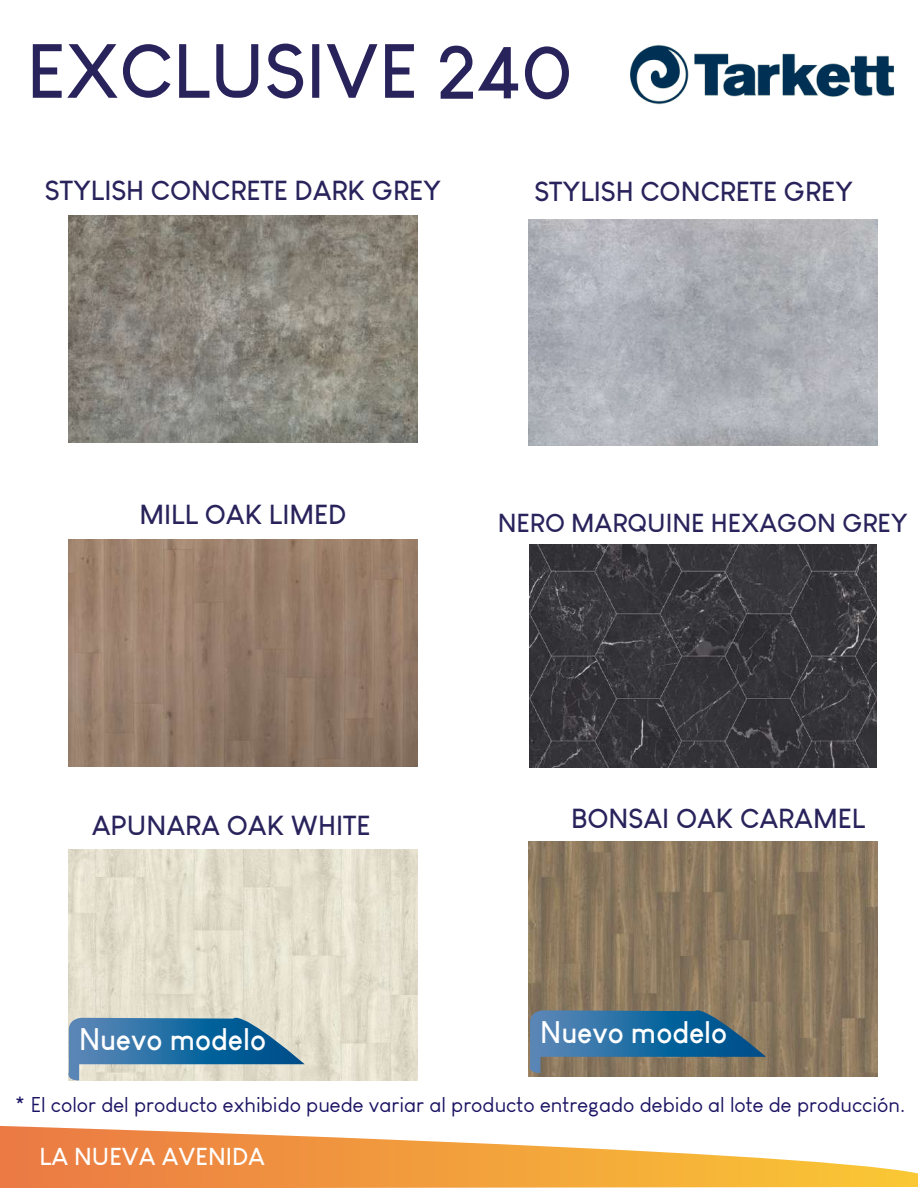
<style>
.page{position:relative;width:918px;height:1188px;background:#fff}
.page>*{position:absolute;margin:0;border:0;box-sizing:border-box;transform-origin:0 0}
.t1{font:700 75px "Louis George Cafe";color:#29235c}
.t2{font:700 30.6px "Louis George Cafe";color:#fff;scale:.94 1}
.t3{font:700 27px "Louis George Cafe";color:#29235c}
.t4{font:700 25.5px "Louis George Cafe";color:#29235c}
.t5{font:700 24px "Louis George Cafe";color:#fff}
.t6{font:21px "Louis George Cafe";color:#1b1464}
</style>
<div class="page">
<svg style="left:0;top:1126px;width:918px;height:62px"></svg>
<img style="left:630px;top:44px;width:264px;height:61px">
<img style="left:68px;top:216px;width:350px;height:227px">
<img style="left:529px;top:219px;width:349px;height:227px">
<img style="left:68px;top:539px;width:350px;height:228px">
<img style="left:530px;top:544px;width:347px;height:224px">
<img style="left:68px;top:850px;width:350px;height:230px">
<img style="left:529px;top:841px;width:349px;height:235px">
<svg style="left:68px;top:1018px;width:237px;height:62px;background:#6694b1"></svg>
<svg style="left:528px;top:1003px;width:238px;height:70px;background:#4f7286"></svg>
<h1 class="t1" style="left:27px;top:23px;width:548px">EXCLUSIVE 240</h1>
<p class="t3" style="left:45px;top:173px;width:398px">STYLISH CONCRETE DARK GREY</p>
<p class="t3" style="left:534px;top:174px;width:320px">STYLISH CONCRETE GREY</p>
<p class="t3" style="left:139px;top:497px;width:209px">MILL OAK LIMED</p>
<p class="t4" style="left:498px;top:507px;width:412px">NERO MARQUINE HEXAGON GREY</p>
<p class="t3" style="left:92px;top:809px;width:280px">APUNARA OAK WHITE</p>
<p class="t3" style="left:571px;top:801px;width:296px">BONSAI OAK CARAMEL</p>
<p class="t2" style="left:79px;top:1020px;width:201px">Nuevo modelo</p>
<p class="t2" style="left:540px;top:1012px;width:201px">Nuevo modelo</p>
<p class="t6" style="left:15px;top:1092px;width:892px">* El color del producto exhibido puede variar al producto entregado debido al lote de producción.</p>
<p class="t5" style="left:40px;top:1141px;width:227px">LA NUEVA AVENIDA</p>
</div>
